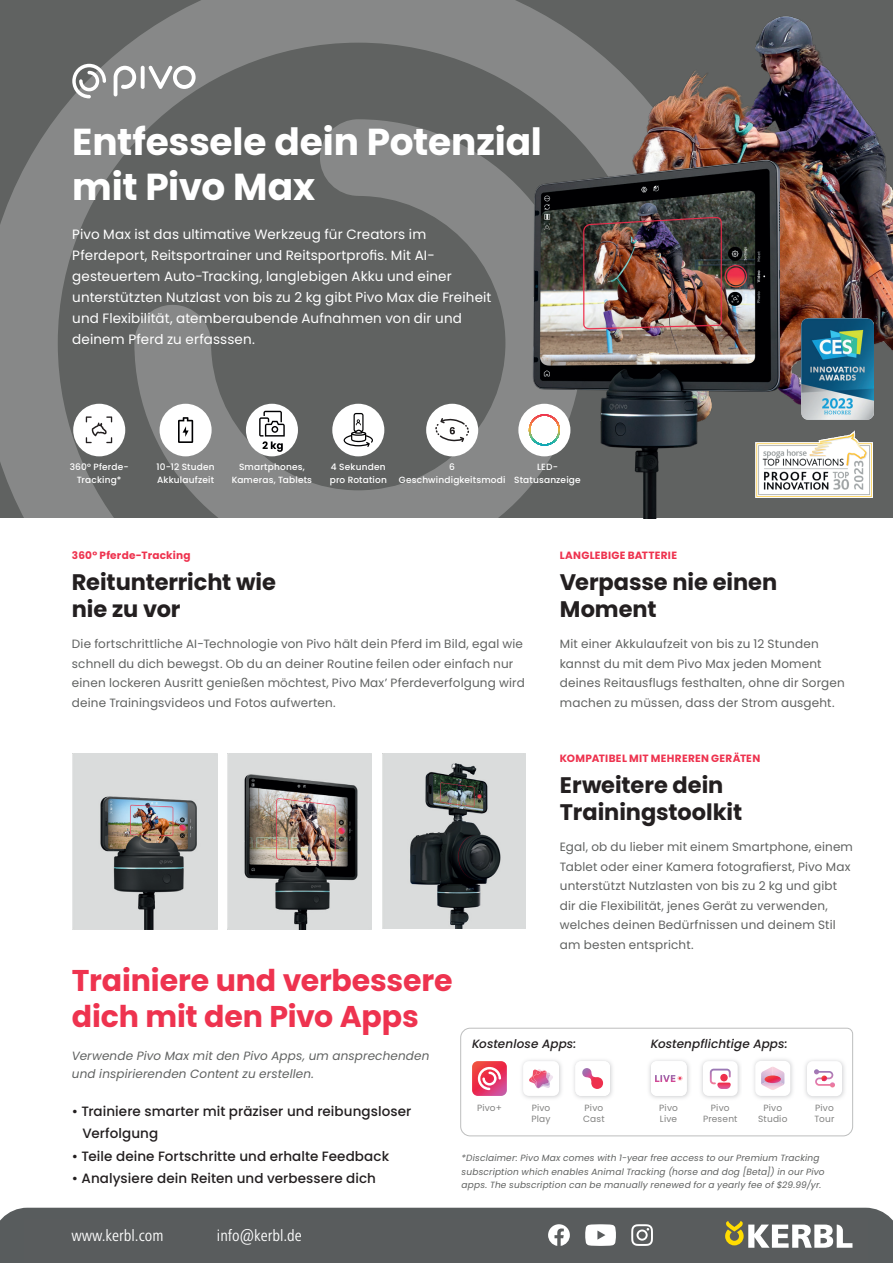
<style>
.page{position:relative;width:893px;height:1263px;background:#fff}
.page>*{position:absolute;margin:0;border:0;box-sizing:border-box;transform-origin:0 0}
.t1{font:700 37.5px/45px "Poppins";letter-spacing:-.01em;color:#fff}
.t2{font:700 30px/36px "Poppins";letter-spacing:-.005em;color:#ee334f}
.t3{font:700 22.5px/27px "Poppins";letter-spacing:-.005em;color:#231f20}
.t4{font:condensed 16.5px "Frutiger Next LTW1 G";color:#fff}
.t5{font:13.5px/21px "Poppins";letter-spacing:.01em;color:#fff}
.t6{font:500 13.5px/22.5px "Poppins";letter-spacing:.005em;color:#231f20}
.t7{font:12px/19.5px "Poppins";letter-spacing:.015em;color:#606261}
.t8{font:italic 12px/18px "Poppins";letter-spacing:.01em;color:#606261}
.t9{font:italic 500 12px "Poppins";letter-spacing:.01em;color:#231f20}
.t10{font:500 12px "Poppins";letter-spacing:.01em;color:#fff}
.t11{font:700 10.5px "Poppins";letter-spacing:.025em;color:#ee334f}
.t12{font:italic 9px/13.5px "Poppins";letter-spacing:.02em;color:#606261}
.t13{font:500 9px/13.5px "Poppins";letter-spacing:.02em;color:#fff;text-align:center}
.t14{font:9px/10.5px "Poppins";letter-spacing:.02em;color:#828281}
</style>
<div class="page">
<svg style="left:0;top:0;width:735px;height:518px;background:#6f7170"></svg>
<img style="left:582px;top:2px;width:311px;height:433px">
<svg style="left:114px;top:66px;width:22px;height:30px"></svg>
<svg style="left:141px;top:66px;width:4px;height:23px"></svg>
<svg style="left:148px;top:65px;width:48px;height:24px"></svg>
<svg style="left:72px;top:64px;width:34px;height:34px"></svg>
<div style="left:73px;top:404px;width:52px;height:52px;background:#fff;border-radius:50%"></div>
<svg style="left:86px;top:416px;width:26px;height:27px"></svg>
<div style="left:0;top:1208px;width:893px;height:36px;background:#585c5d"></div>
<div style="left:0;top:1244px;width:893px;height:19px;background:#585c5d"></div>
<div style="left:426px;top:404px;width:52px;height:52px;background:#fff;border-radius:50%"></div>
<svg style="left:435px;top:418px;width:34px;height:24px"></svg>
<img style="left:523px;top:151px;width:257px;height:368px">
<svg style="left:460px;top:1027px;width:393px;height:110px"></svg>
<div style="left:518px;top:404px;width:52px;height:52px;background:#fff;border-radius:50%"></div>
<hr style="left:529px;top:414px;width:31px;height:1px;background:#ed324f">
<hr style="left:529px;top:415px;width:31px;height:1px;background:#ee394d">
<hr style="left:529px;top:416px;width:31px;height:1px;background:#ee444c">
<hr style="left:529px;top:417px;width:31px;height:1px;background:#ef4b4b">
<hr style="left:529px;top:418px;width:31px;height:1px;background:#f05249">
<hr style="left:529px;top:419px;width:31px;height:1px;background:#f05947">
<hr style="left:529px;top:420px;width:31px;height:1px;background:#f16146">
<hr style="left:529px;top:421px;width:31px;height:1px;background:#f26846">
<hr style="left:529px;top:422px;width:31px;height:1px;background:#f26d44">
<hr style="left:529px;top:423px;width:31px;height:1px;background:#f37744">
<hr style="left:529px;top:424px;width:31px;height:1px;background:#f48143">
<hr style="left:529px;top:425px;width:31px;height:1px;background:#f38a43">
<hr style="left:529px;top:426px;width:31px;height:1px;background:#f39541">
<hr style="left:529px;top:427px;width:31px;height:1px;background:#f19e41">
<hr style="left:529px;top:428px;width:31px;height:1px;background:#eda73f">
<hr style="left:529px;top:429px;width:31px;height:1px;background:#ebb13f">
<hr style="left:529px;top:430px;width:31px;height:1px;background:#eab73d">
<svg style="left:530px;top:416px;width:28px;height:15px"></svg>
<div style="left:332px;top:404px;width:52px;height:52px;background:#fff;border-radius:50%"></div>
<svg style="left:344px;top:413px;width:29px;height:34px"></svg>
<img style="left:801px;top:319px;width:72px;height:100px">
<div style="left:160px;top:404px;width:52px;height:52px;background:#fff;border-radius:50%"></div>
<svg style="left:178px;top:417px;width:15px;height:26px"></svg>
<div style="left:246px;top:404px;width:52px;height:52px;background:#fff;border-radius:50%"></div>
<svg style="left:259px;top:411px;width:26px;height:41px"></svg>
<img style="left:73px;top:754px;width:144px;height:175px">
<img style="left:382px;top:754px;width:144px;height:175px">
<img style="left:227px;top:754px;width:145px;height:175px">
<img style="left:755px;top:430px;width:117px;height:67px">
<div style="left:24px;top:1219px;width:843px;height:44px;background:#595c5d"></div>
<svg style="left:548px;top:1224px;width:22px;height:22px"></svg>
<svg style="left:631px;top:1224px;width:22px;height:22px"></svg>
<svg style="left:585px;top:1224px;width:31px;height:22px"></svg>
<svg style="left:725px;top:1221px;width:127px;height:27px"></svg>
<h1 class="t1" style="left:72px;top:119px;width:471px">Entfessele dein Potenzial mit Pivo Max</h1>
<p class="t5" style="left:72px;top:223px;width:421px">Pivo Max ist das ultimative Werkzeug für Creators im Pferdeport, Reitsportrainer und Reitsportprofis. Mit AI&shy;gesteuertem Auto-Tracking, langlebigen Akku und einer unterstützten Nutzlast von bis zu 2 kg gibt Pivo Max die Freiheit und Flexibilität, atemberaubende Aufnahmen von dir und deinem Pferd zu erfasssen.</p>
<p class="t13" style="left:70px;top:460px;width:61px">360° Pferde-<br>Tracking*</p>
<p class="t13" style="left:156px;top:460px;width:60px;text-align:left">10-12 Studen<br>Akkulaufzeit</p>
<p class="t13" style="left:232px;top:460px;width:82px">Smartphones,<br>Kameras, Tablets</p>
<p class="t13" style="left:330px;top:460px;width:59px;text-align:left">4 Sekunden pro Rotation</p>
<p class="t13" style="left:399px;top:460px;width:108px">6<br>Geschwindigkeitsmodi</p>
<p class="t13" style="left:514px;top:460px;width:68px">LED-<br>Statusanzeige</p>
<p class="t11" style="left:72px;top:549px;width:120px">360° Pferde-Tracking</p>
<p class="t11" style="left:560px;top:549px;width:119px">LANGLEBIGE BATTERIE</p>
<h3 class="t3" style="left:72px;top:569px;width:206px">Reitunterricht wie nie zu vor</h3>
<p class="t7" style="left:72px;top:634px;width:454px">Die fortschrittliche AI-Technologie von Pivo hält dein Pferd im Bild, egal wie schnell du dich bewegst. Ob du an deiner Routine feilen oder einfach nur einen lockeren Ausritt genießen möchtest, Pivo Max’ Pferdeverfolgung wird deine Trainingsvideos und Fotos aufwerten.</p>
<h3 class="t3" style="left:560px;top:569px;width:219px">Verpasse nie einen<br>Moment</h3>
<p class="t7" style="left:560px;top:634px;width:287px">Mit einer Akkulaufzeit von bis zu 12 Stunden kannst du mit dem Pivo Max jeden Moment deines Reitausflugs festhalten, ohne dir Sorgen machen zu müssen, dass der Strom ausgeht.</p>
<p class="t11" style="left:560px;top:752px;width:202px">KOMPATIBEL MIT MEHREREN GERÄTEN</p>
<h3 class="t3" style="left:560px;top:772px;width:184px">Erweitere dein<br>Trainingstoolkit</h3>
<p class="t7" style="left:560px;top:837px;width:295px">Egal, ob du lieber mit einem Smartphone, einem Tablet oder einer Kamera fotografierst, Pivo Max unterstützt Nutzlasten von bis zu 2 kg und gibt dir die Flexibilität, jenes Gerät zu verwenden, welches deinen Bedürfnissen und deinem Stil am besten entspricht.</p>
<h2 class="t2" style="left:72px;top:963px;width:382px">Trainiere und verbessere dich mit den Pivo Apps</h2>
<p class="t8" style="left:72px;top:1047px;width:359px">Verwende Pivo Max mit den Pivo Apps, um ansprechenden und inspirierenden Content zu erstellen.</p>
<p class="t6" style="left:82px;top:1100px;width:330px;text-indent:-11px">• Trainiere smarter mit präziser und reibungsloser<br>Verfolgung</p>
<p class="t6" style="left:72px;top:1145px;width:319px">• Teile deine Fortschritte und erhalte Feedback</p>
<p class="t6" style="left:72px;top:1167px;width:306px">• Analysiere dein Reiten und verbessere dich</p>
<p class="t9" style="left:472px;top:1037px;width:106px">Kostenlose Apps:</p>
<p class="t9" style="left:651px;top:1037px;width:139px">Kostenpflichtige Apps:</p>
<p class="t14" style="left:477px;top:1103px;width:26px">Pivo+</p>
<p class="t14" style="left:531px;top:1103px;width:21px">Pivo<br>Play</p>
<p class="t14" style="left:583px;top:1103px;width:23px">Pivo<br>Cast</p>
<p class="t14" style="left:659px;top:1103px;width:20px">Pivo<br>Live</p>
<p class="t14" style="left:703px;top:1103px;width:36px;text-align:center">Pivo<br>Present</p>
<p class="t14" style="left:758px;top:1103px;width:31px;text-align:center">Pivo<br>Studio</p>
<p class="t14" style="left:815px;top:1103px;width:21px">Pivo<br>Tour</p>
<p class="t12" style="left:462px;top:1151px;width:365px">*Disclaimer: Pivo Max comes with 1-year free access to our Premium Tracking subscription which enables Animal Tracking (horse and dog [Beta]) in our Pivo apps. The subscription can be manually renewed for a yearly fee of $29.99/yr.</p>
<h3 class="t4" style="left:71px;top:1226px;width:94px">www.kerbl.com</h3>
<h3 class="t4" style="left:217px;top:1226px;width:86px">info@kerbl.de</h3>
<p class="t10" style="left:111px;top:1230px;width:161px">Erfahre mehr: www.pivo.ai</p>
</div>
